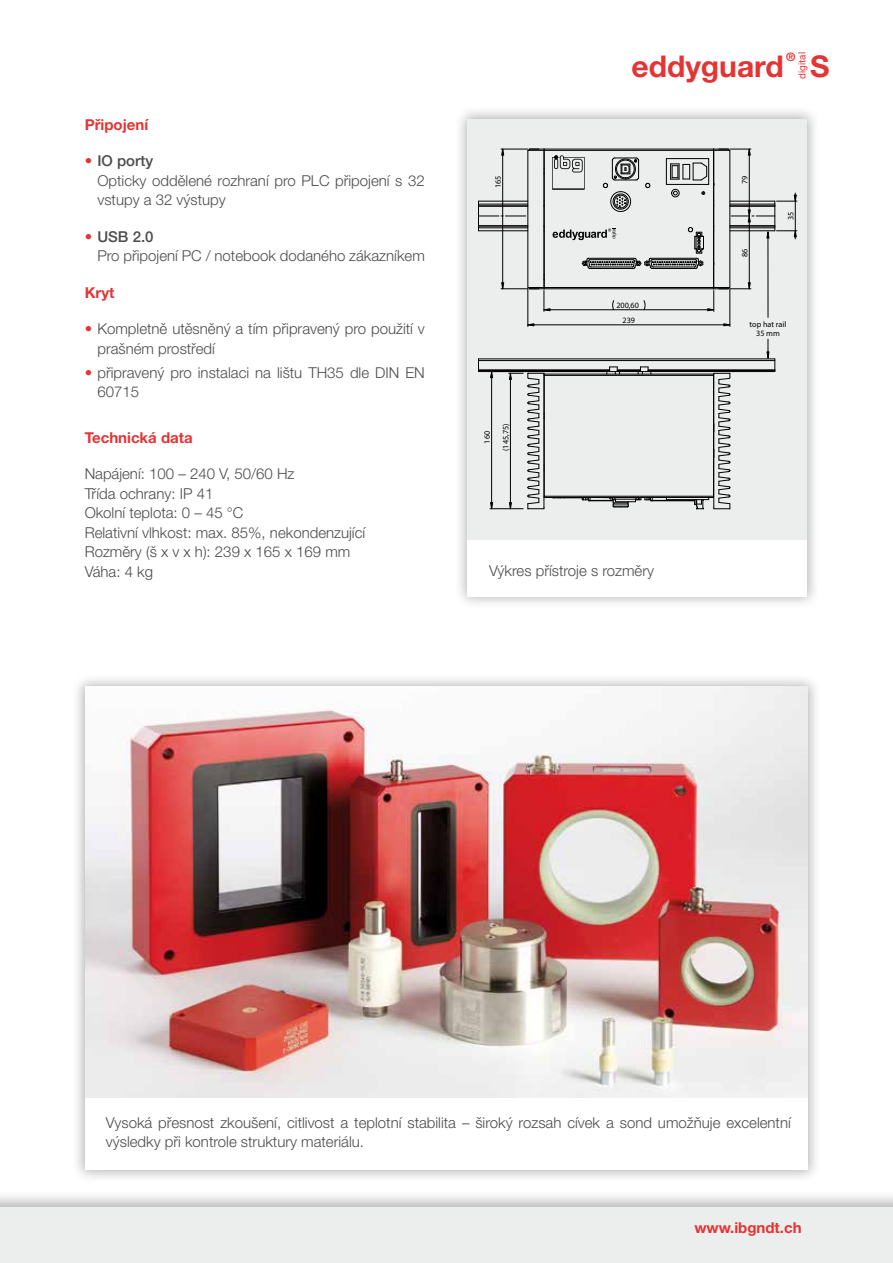
<style>
.page{position:relative;width:893px;height:1263px;background:#fff}
.page>*{position:absolute;margin:0;border:0;box-sizing:border-box;transform-origin:0 0}
.t1{font:700 30px "Helvetica Neue LT Pro";color:#e53434}
.t2{font:300 15px/19.5px "Helvetica Neue LT Pro";color:#4b4b4d}
.t3{font:700 15px "Helvetica Neue LT Pro";color:#e53434}
.t4{font:700 11.7px "Helvetica Neue LT Pro";color:#e53434}
.t5{font:9.75px "Helvetica Neue LT Pro";color:#e53434}
.t6{font:8.1px/15px "Myriad Pro";color:#000;text-align:center}
.s1{color:#e53434}
.s2{font-weight:500}
</style>
<div class="page">
<div style="left:454px;top:105px;width:367px;height:505px;background:#000;opacity:.3"></div>
<div style="left:468px;top:119px;width:339px;height:477px;background:#fff"></div>
<div style="left:468px;top:119px;width:339px;height:421px;background:#eceded"></div>
<div style="left:0;top:1189px;width:893px;height:74px;background:#000;opacity:.3"></div>
<div style="left:0;top:1208px;width:893px;height:55px;background:#eceded"></div>
<div style="left:71px;top:673px;width:751px;height:510px;background:#000;opacity:.3"></div>
<div style="left:85px;top:687px;width:723px;height:482px;background:#fff"></div>
<img style="left:85px;top:687px;width:723px;height:410px">
<hr style="left:648px;top:370px;width:127px;height:1px;background:#000">
<hr style="left:478px;top:370px;width:132px;height:1px;background:#000">
<hr style="left:651px;top:371px;width:124px;height:1px;background:#000">
<hr style="left:478px;top:371px;width:129px;height:1px;background:#000">
<hr style="left:478px;top:360px;width:297px;height:1px;background:#000">
<hr style="left:478px;top:359px;width:297px;height:1px;background:#000">
<svg style="left:606px;top:367px;width:46px;height:7px"></svg>
<hr style="left:666px;top:499px;width:43px;height:1px;background:#000">
<hr style="left:544px;top:375px;width:169px;height:1px;background:#000">
<hr style="left:544px;top:374px;width:169px;height:1px;background:#000">
<hr style="left:652px;top:500px;width:43px;height:1px;background:#000">
<svg style="left:552px;top:498px;width:101px;height:10px"></svg>
<hr style="left:544px;top:497px;width:169px;height:1px;background:#000">
<hr style="left:544px;top:496px;width:169px;height:1px;background:#000">
<svg style="left:694px;top:373px;width:37px;height:136px"></svg>
<hr style="left:713px;top:427px;width:1px;height:69px;background:#000">
<hr style="left:490px;top:508px;width:33px;height:1px;background:#000">
<hr style="left:491px;top:372px;width:1px;height:137px;background:#000">
<svg style="left:490px;top:372px;width:3px;height:6px"></svg>
<svg style="left:490px;top:502px;width:3px;height:7px"></svg>
<svg style="left:509px;top:373px;width:36px;height:136px"></svg>
<hr style="left:730px;top:289px;width:1px;height:37px;background:#000">
<hr style="left:528px;top:289px;width:1px;height:37px;background:#000">
<hr style="left:528px;top:325px;width:202px;height:1px;background:#000">
<svg style="left:723px;top:323px;width:7px;height:3px"></svg>
<svg style="left:527px;top:323px;width:7px;height:3px"></svg>
<hr style="left:768px;top:232px;width:1px;height:85px;background:#000">
<svg style="left:478px;top:148px;width:319px;height:163px"></svg>
<svg style="left:767px;top:339px;width:8px;height:31px"></svg>
<p class="t3" style="left:85px;top:115px;width:65px">Připojení</p>
<p class="t2" style="left:97px;top:151px;width:329px;text-indent:-13px"><span class="s1">•</span> <span class="s2">IO porty<br></span>Opticky oddělené rozhraní pro PLC připojení s 32 vstupy a 32 výstupy</p>
<p class="t2" style="left:97px;top:226px;width:329px;text-indent:-13px"><span class="s1">•</span> <span class="s2">USB 2.0<br></span>Pro připojení PC / notebook dodaného zákazníkem</p>
<p class="t3" style="left:85px;top:283px;width:31px">Kryt</p>
<p class="t2" style="left:97px;top:319px;width:329px;text-indent:-13px"><span class="s1">•</span> Kompletně utěsněný a tím připravený pro použití v prašném prostředí</p>
<p class="t2" style="left:97px;top:362px;width:329px;text-indent:-13px"><span class="s1">•</span> připravený pro instalaci na lištu TH35 dle DIN EN<br>60715</p>
<p class="t3" style="left:85px;top:428px;width:110px">Technická data</p>
<p class="t2" style="left:85px;top:464px;width:282px">Napájení: 100 – 240 V, 50/60 Hz<br>Třída ochrany: IP 41<br>Okolní teplota: 0 – 45 °C<br>Relativní vlhkost: max. 85%, nekondenzující<br>Rozměry (š x v x h): 239 x 165 x 169 mm<br>Váha: 4 kg</p>
<p class="t6" style="left:490px;top:188px;width:14px;rotate:-90deg">165</p>
<p class="t6" style="left:479px;top:444px;width:14px;rotate:-90deg">160</p>
<p class="t6" style="left:498px;top:451px;width:29px;rotate:-90deg">(145,75)</p>
<h1 class="t1" style="left:631px;top:48px;width:154px">eddyguard</h1>
<p class="t4" style="left:786px;top:49px;width:11px">®</p>
<p class="t5" style="left:796px;top:79px;width:28px;rotate:-90deg">digital</p>
<h1 class="t1" style="left:810px;top:48px;width:21px">S</h1>
<p class="t6" style="left:616px;top:298px;width:24px">200,60<br>239</p>
<p class="t6" style="left:737px;top:184px;width:10px;rotate:-90deg">79</p>
<p class="t6" style="left:737px;top:257px;width:10px;rotate:-90deg">86</p>
<p class="t6" style="left:783px;top:220px;width:10px;rotate:-90deg">35</p>
<p class="t6" style="left:750px;top:319px;width:38px;line-height:9.8px">top hat rail<br>35 mm</p>
<p class="t2" style="left:489px;top:561px;width:167px">Výkres přístroje s rozměry</p>
<p class="t2" style="left:106px;top:1112px;width:686px">Vysoká přesnost zkoušení, citlivost a teplotní stabilita – široký rozsah cívek a sond umožňuje excelentní výsledky při kontrole struktury materiálu.</p>
<p class="t3" style="left:694px;top:1218px;width:109px">www.ibgndt.ch</p>
</div>
